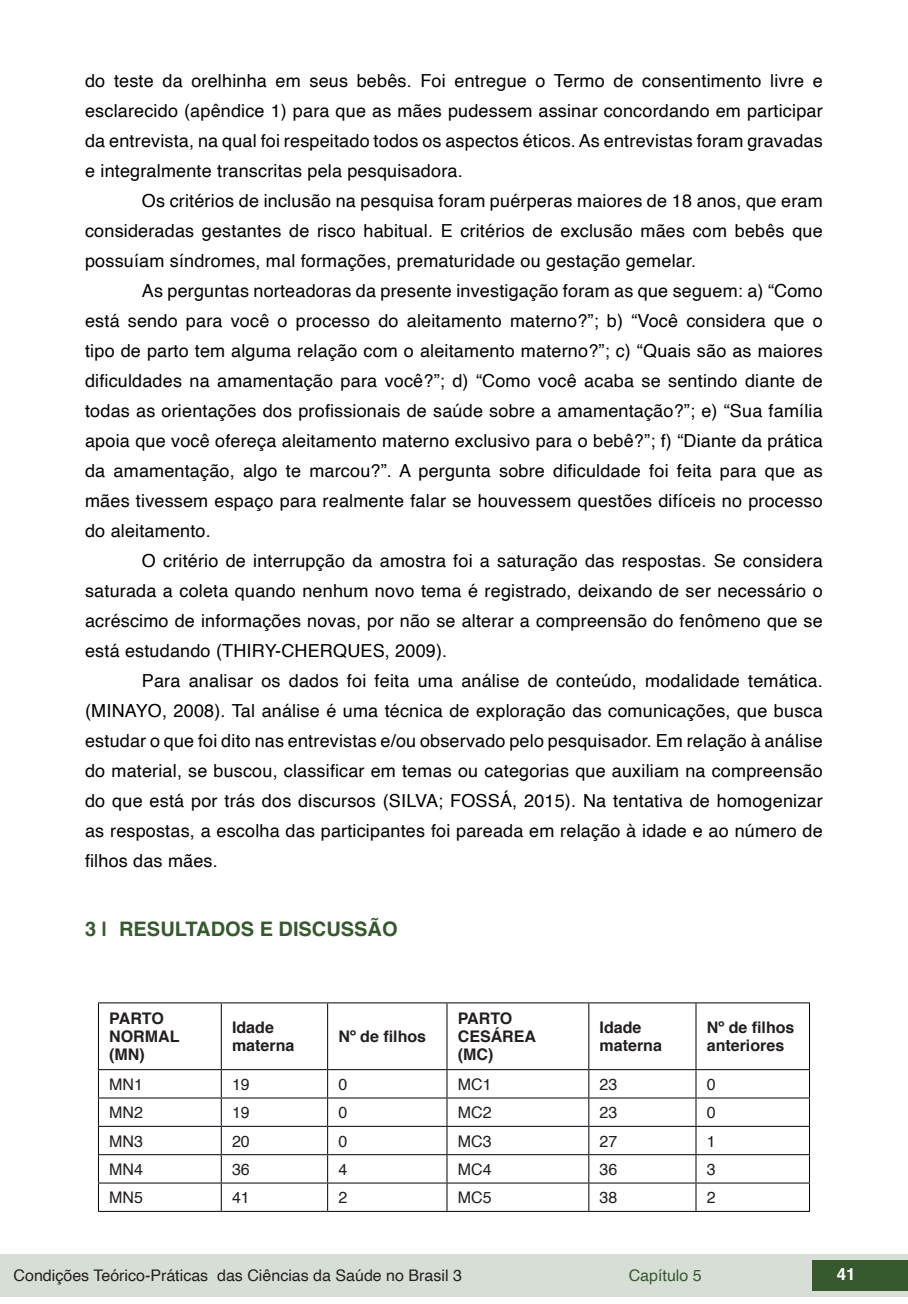
<style>
.page{position:relative;width:908px;height:1304px;background:#fff}
.page>*{position:absolute;margin:0;border:0;box-sizing:border-box;transform-origin:0 0}
.t1{font:700 20px "Helvetica";color:#36592e}
.txt{font:18px/30px "Helvetica";letter-spacing:.01em;color:#000;text-align:justify}
.t2{font:700 16.8px "Helvetica";color:#fff}
.tab_txt{font:16px "Helvetica";color:#231f20}
.tab_txt-2{font:700 16px/18px "Helvetica";color:#231f20}
.t3{font:16px "Helvetica";color:#36592e}
</style>
<div class="page">
<div style="left:0;top:1254px;width:906px;height:43px;background:#d7ded5"></div>
<div style="left:812px;top:1261px;width:95px;height:30px;background:#36592e"></div>
<hr style="left:98px;top:1002px;width:123px;height:1px;background:#00000a">
<hr style="left:221px;top:1002px;width:106px;height:1px;background:#00000a">
<hr style="left:327px;top:1002px;width:120px;height:1px;background:#00000a">
<hr style="left:447px;top:1002px;width:141px;height:1px;background:#00000a">
<hr style="left:588px;top:1002px;width:107px;height:1px;background:#00000a">
<hr style="left:695px;top:1002px;width:114px;height:1px;background:#00000a">
<hr style="left:98px;top:1069px;width:123px;height:1px;background:#00000a">
<hr style="left:221px;top:1069px;width:106px;height:1px;background:#00000a">
<hr style="left:327px;top:1069px;width:120px;height:1px;background:#00000a">
<hr style="left:447px;top:1069px;width:141px;height:1px;background:#00000a">
<hr style="left:588px;top:1069px;width:107px;height:1px;background:#00000a">
<hr style="left:695px;top:1069px;width:114px;height:1px;background:#00000a">
<hr style="left:98px;top:1097px;width:123px;height:1px;background:#00000a">
<hr style="left:221px;top:1097px;width:106px;height:1px;background:#00000a">
<hr style="left:327px;top:1097px;width:120px;height:1px;background:#00000a">
<hr style="left:447px;top:1097px;width:141px;height:1px;background:#00000a">
<hr style="left:588px;top:1097px;width:107px;height:1px;background:#00000a">
<hr style="left:695px;top:1097px;width:114px;height:1px;background:#00000a">
<hr style="left:98px;top:1126px;width:123px;height:1px;background:#00000a">
<hr style="left:221px;top:1126px;width:106px;height:1px;background:#00000a">
<hr style="left:327px;top:1126px;width:120px;height:1px;background:#00000a">
<hr style="left:447px;top:1126px;width:141px;height:1px;background:#00000a">
<hr style="left:588px;top:1126px;width:107px;height:1px;background:#00000a">
<hr style="left:695px;top:1126px;width:114px;height:1px;background:#00000a">
<hr style="left:98px;top:1154px;width:123px;height:1px;background:#00000a">
<hr style="left:221px;top:1154px;width:106px;height:1px;background:#00000a">
<hr style="left:327px;top:1154px;width:120px;height:1px;background:#00000a">
<hr style="left:447px;top:1154px;width:141px;height:1px;background:#00000a">
<hr style="left:588px;top:1154px;width:107px;height:1px;background:#00000a">
<hr style="left:695px;top:1154px;width:114px;height:1px;background:#00000a">
<hr style="left:98px;top:1182px;width:123px;height:1px;background:#00000a">
<hr style="left:221px;top:1182px;width:106px;height:1px;background:#00000a">
<hr style="left:327px;top:1182px;width:120px;height:1px;background:#00000a">
<hr style="left:447px;top:1182px;width:141px;height:1px;background:#00000a">
<hr style="left:588px;top:1182px;width:107px;height:1px;background:#00000a">
<hr style="left:695px;top:1182px;width:114px;height:1px;background:#00000a">
<hr style="left:98px;top:1211px;width:123px;height:1px;background:#00000a">
<hr style="left:221px;top:1211px;width:106px;height:1px;background:#00000a">
<hr style="left:327px;top:1211px;width:120px;height:1px;background:#00000a">
<hr style="left:447px;top:1211px;width:141px;height:1px;background:#00000a">
<hr style="left:588px;top:1211px;width:107px;height:1px;background:#00000a">
<hr style="left:695px;top:1211px;width:114px;height:1px;background:#00000a">
<hr style="left:98px;top:1003px;width:1px;height:66px;background:#00000a">
<svg style="left:98px;top:1070px;width:1px;height:141px"></svg>
<hr style="left:221px;top:1003px;width:1px;height:66px;background:#00000a">
<hr style="left:327px;top:1003px;width:1px;height:66px;background:#00000a">
<hr style="left:446px;top:1003px;width:1px;height:66px;background:#00000a">
<hr style="left:588px;top:1003px;width:1px;height:66px;background:#00000a">
<hr style="left:695px;top:1003px;width:1px;height:66px;background:#00000a">
<hr style="left:808px;top:1003px;width:1px;height:66px;background:#00000a">
<svg style="left:221px;top:1070px;width:1px;height:141px"></svg>
<svg style="left:327px;top:1070px;width:1px;height:141px"></svg>
<svg style="left:446px;top:1070px;width:1px;height:141px"></svg>
<svg style="left:588px;top:1070px;width:1px;height:141px"></svg>
<svg style="left:695px;top:1070px;width:1px;height:141px"></svg>
<p class="txt" style="left:85px;top:66px;width:738px">do teste da orelhinha em seus bebês. Foi entregue o Termo de consentimento livre e esclarecido (apêndice 1) para que as mães pudessem assinar concordando em participar da entrevista, na qual foi respeitado todos os aspectos éticos. As entrevistas foram gravadas e integralmente transcritas pela pesquisadora.</p>
<p class="txt" style="left:85px;top:186px;width:738px;text-indent:57px">Os critérios de inclusão na pesquisa foram puérperas maiores de 18 anos, que eram consideradas gestantes de risco habitual. E critérios de exclusão mães com bebês que possuíam síndromes, mal formações, prematuridade ou gestação gemelar.</p>
<p class="txt" style="left:85px;top:276px;width:738px;text-indent:57px">As perguntas norteadoras da presente investigação foram as que seguem: a) “Como está sendo para você o processo do aleitamento materno?”; b) “Você considera que o tipo de parto tem alguma relação com o aleitamento materno?”; c) “Quais são as maiores dificuldades na amamentação para você?”; d) “Como você acaba se sentindo diante de todas as orientações dos profissionais de saúde sobre a amamentação?”; e) “Sua família apoia que você ofereça aleitamento materno exclusivo para o bebê?”; f) “Diante da prática da amamentação, algo te marcou?”. A pergunta sobre dificuldade foi feita para que as mães tivessem espaço para realmente falar se houvessem questões difíceis no processo do aleitamento.</p>
<p class="txt" style="left:85px;top:546px;width:738px;text-indent:57px">O critério de interrupção da amostra foi a saturação das respostas. Se considera saturada a coleta quando nenhum novo tema é registrado, deixando de ser necessário o acréscimo de informações novas, por não se alterar a compreensão do fenômeno que se está estudando (THIRY-CHERQUES, 2009).</p>
<p class="txt" style="left:85px;top:666px;width:738px;text-indent:57px">Para analisar os dados foi feita uma análise de conteúdo, modalidade temática. (MINAYO, 2008). Tal análise é uma técnica de exploração das comunicações, que busca estudar o que foi dito nas entrevistas e/ou observado pelo pesquisador. Em relação à análise do material, se buscou, classificar em temas ou categorias que auxiliam na compreensão do que está por trás dos discursos (SILVA; FOSSÁ, 2015). Na tentativa de homogenizar as respostas, a escolha das participantes foi pareada em relação à idade e ao número de filhos das mães.</p>
<p class="t1" style="left:85px;top:913px;width:314px">3 | RESULTADOS E DISCUSSÃO</p>
<p class="tab_txt-2" style="left:109px;top:1010px;width:56px">PARTO</p>
<p class="tab_txt-2" style="left:109px;top:1028px;width:72px">NORMAL</p>
<p class="tab_txt-2" style="left:109px;top:1046px;width:37px">(MN)</p>
<p class="tab_txt-2" style="left:232px;top:1019px;width:64px">Idade materna</p>
<p class="tab_txt-2" style="left:338px;top:1028px;width:89px">Nº de filhos</p>
<p class="tab_txt-2" style="left:457px;top:1010px;width:56px">PARTO</p>
<p class="tab_txt-2" style="left:457px;top:1028px;width:80px">CESÁREA</p>
<p class="tab_txt-2" style="left:457px;top:1046px;width:37px">(MC)</p>
<p class="tab_txt-2" style="left:599px;top:1019px;width:64px">Idade materna</p>
<p class="tab_txt-2" style="left:706px;top:1019px;width:89px">Nº de filhos anteriores</p>
<p class="tab_txt" style="left:109px;top:1072px;width:35px">MN1</p>
<p class="tab_txt" style="left:232px;top:1072px;width:19px">19</p>
<p class="tab_txt" style="left:338px;top:1072px;width:10px">0</p>
<p class="tab_txt" style="left:457px;top:1072px;width:35px">MC1</p>
<p class="tab_txt" style="left:599px;top:1072px;width:19px">23</p>
<p class="tab_txt" style="left:706px;top:1072px;width:10px">0</p>
<p class="tab_txt" style="left:109px;top:1100px;width:35px">MN2</p>
<p class="tab_txt" style="left:232px;top:1100px;width:19px">19</p>
<p class="tab_txt" style="left:338px;top:1100px;width:10px">0</p>
<p class="tab_txt" style="left:457px;top:1100px;width:35px">MC2</p>
<p class="tab_txt" style="left:599px;top:1100px;width:19px">23</p>
<p class="tab_txt" style="left:706px;top:1100px;width:10px">0</p>
<p class="tab_txt" style="left:109px;top:1129px;width:35px">MN3</p>
<p class="tab_txt" style="left:232px;top:1129px;width:19px">20</p>
<p class="tab_txt" style="left:338px;top:1129px;width:10px">0</p>
<p class="tab_txt" style="left:457px;top:1129px;width:35px">MC3</p>
<p class="tab_txt" style="left:599px;top:1129px;width:19px">27</p>
<p class="tab_txt" style="left:706px;top:1129px;width:10px">1</p>
<p class="tab_txt" style="left:109px;top:1157px;width:35px">MN4</p>
<p class="tab_txt" style="left:232px;top:1157px;width:19px">36</p>
<p class="tab_txt" style="left:338px;top:1157px;width:10px">4</p>
<p class="tab_txt" style="left:457px;top:1157px;width:35px">MC4</p>
<p class="tab_txt" style="left:599px;top:1157px;width:19px">36</p>
<p class="tab_txt" style="left:706px;top:1157px;width:10px">3</p>
<p class="tab_txt" style="left:109px;top:1185px;width:35px">MN5</p>
<p class="tab_txt" style="left:232px;top:1185px;width:19px">41</p>
<p class="tab_txt" style="left:338px;top:1185px;width:10px">2</p>
<p class="tab_txt" style="left:457px;top:1185px;width:35px">MC5</p>
<p class="tab_txt" style="left:599px;top:1185px;width:19px">38</p>
<p class="tab_txt" style="left:706px;top:1185px;width:10px">2</p>
<p class="tab_txt" style="left:14px;top:1263px;width:449px">Condições Teórico-Práticas das Ciências da Saúde no Brasil 3</p>
<p class="t3" style="left:628px;top:1263px;width:74px">Capítulo 5</p>
<p class="t2" style="left:836px;top:1261px;width:20px">41</p>
</div>
